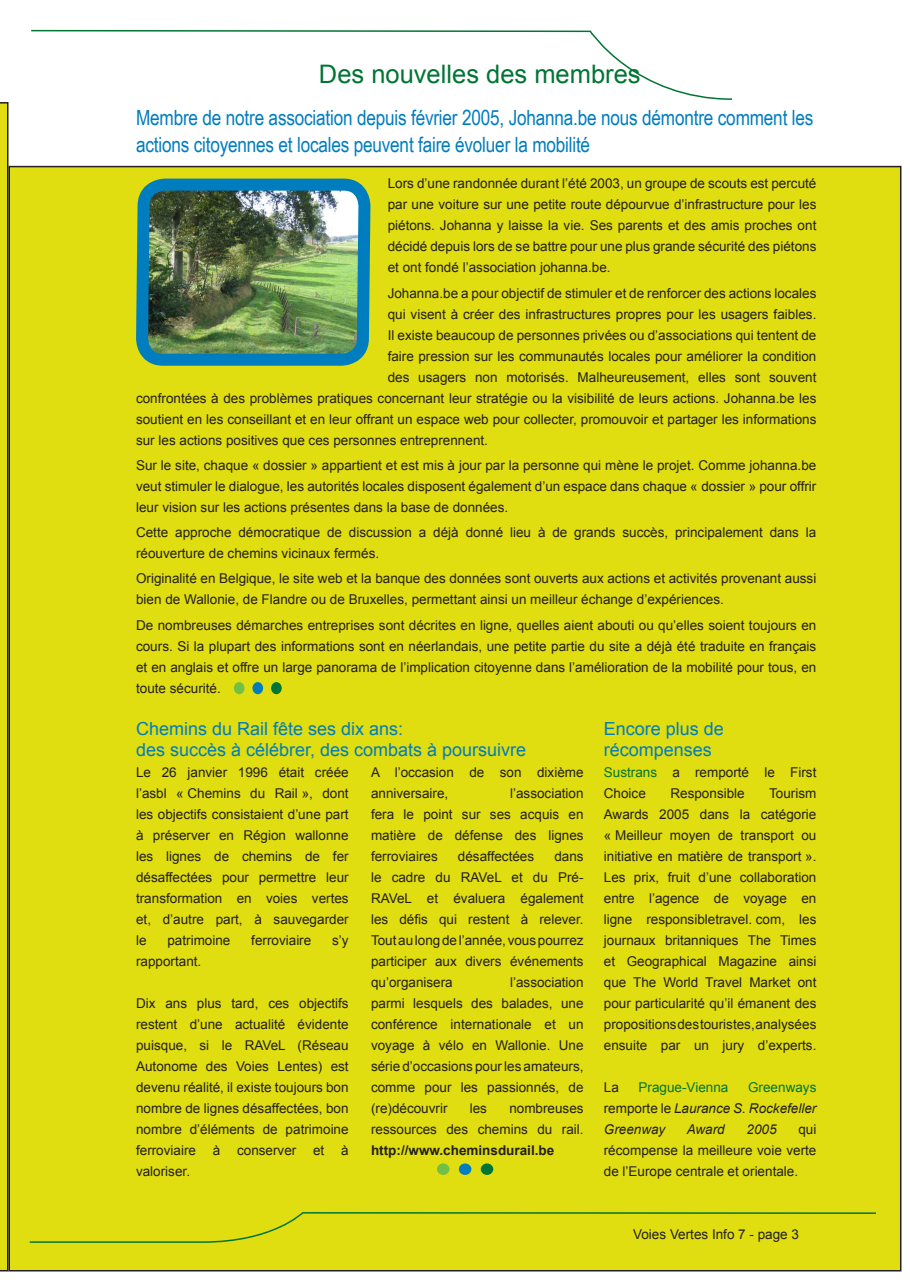
<style>
.page{position:relative;width:910px;height:1280px;background:#fff}
.page>*{position:absolute;margin:0;border:0;box-sizing:border-box;transform-origin:0 0}
.t1{font:25.5px "Arial";color:#007534}
.t2{font:21px/27px "Arial Narrow";letter-spacing:-.01em;color:#007dbe}
.t3{font:18px/21px "Arial";color:#007dbe}
.t4{font:13.5px/21px "Arial";color:#231f20;text-align:justify}
.t5{font:italic 13.5px/21px "Arial";color:#231f20;text-align:justify}
.t6{font:700 13.5px "Arial";color:#231f20}
.t7{font:13.5px "Arial";color:#007534}
.s1{color:#007534}
.s2{font-style:normal;color:#007534}
.s3{font-style:normal}
</style>
<div class="page">
<svg style="left:0;top:102px;width:9px;height:1169px;background:#bbb81a"></svg>
<div style="left:9px;top:167px;width:892px;height:1104px;background:#e0dd10"></div>
<svg style="left:31px;top:29px;width:702px;height:71px"></svg>
<svg style="left:29px;top:1212px;width:847px;height:31px"></svg>
<div style="left:234px;top:682px;width:10px;height:12px;background:#71bf44;border-radius:50%"></div>
<div style="left:252px;top:682px;width:11px;height:12px;background:#007dbe;border-radius:50%"></div>
<div style="left:271px;top:682px;width:11px;height:12px;background:#007534;border-radius:50%"></div>
<img style="left:130px;top:29px;width:246px;height:331px">
<div style="left:437px;top:1163px;width:12px;height:12px;background:#71bf44;border-radius:50%"></div>
<div style="left:459px;top:1163px;width:12px;height:12px;background:#007dbe;border-radius:50%"></div>
<div style="left:481px;top:1163px;width:12px;height:12px;background:#007534;border-radius:50%"></div>
<h1 class="t1" style="left:319px;top:58px;width:323px">Des nouvelles des membres</h1>
<h2 class="t2" style="left:136px;top:103px;width:679px">Membre de notre association depuis février 2005, Johanna.be nous démontre comment les actions citoyennes et locales peuvent faire évoluer la mobilité</h2>
<p class="t4" style="left:388px;top:173px;width:430px">Lors d’une randonnée durant l’été 2003, un groupe de scouts est percuté par une voiture sur une petite route dépourvue d’infrastructure pour les piétons. Johanna y laisse la vie. Ses parents et des amis proches ont décidé depuis lors de se battre pour une plus grande sécurité des piétons et ont fondé l’association johanna.be.</p>
<p class="t4" style="left:388px;top:283px;width:430px">Johanna.be a pour objectif de stimuler et de renforcer des actions locales</p>
<p class="t4" style="left:388px;top:304px;width:430px">qui visent à créer des infrastructures propres pour les usagers faibles.</p>
<p class="t4" style="left:388px;top:325px;width:430px">Il existe beaucoup de personnes privées ou d’associations qui tentent de</p>
<p class="t4" style="left:388px;top:346px;width:430px">faire pression sur les communautés locales pour améliorer la condition</p>
<p class="t4" style="left:388px;top:367px;width:430px">des usagers non motorisés. Malheureusement, elles sont souvent</p>
<p class="t4" style="left:136px;top:388px;width:682px">confrontées à des problèmes pratiques concernant leur stratégie ou la visibilité de leurs actions. Johanna.be les</p>
<p class="t4" style="left:136px;top:409px;width:682px">soutient en les conseillant et en leur offrant un espace web pour collecter, promouvoir et partager les informations</p>
<p class="t4" style="left:136px;top:430px;width:353px">sur les actions positives que ces personnes entreprennent.</p>
<p class="t4" style="left:136px;top:455px;width:682px">Sur le site, chaque « dossier » appartient et est mis à jour par la personne qui mène le projet. Comme johanna.be veut stimuler le dialogue, les autorités locales disposent également d’un espace dans chaque « dossier » pour offrir leur vision sur les actions présentes dans la base de données.</p>
<p class="t4" style="left:136px;top:522px;width:682px">Cette approche démocratique de discussion a déjà donné lieu à de grands succès, principalement dans la réouverture de chemins vicinaux fermés.</p>
<p class="t4" style="left:136px;top:568px;width:682px">Originalité en Belgique, le site web et la banque des données sont ouverts aux actions et activités provenant aussi bien de Wallonie, de Flandre ou de Bruxelles, permettant ainsi un meilleur échange d’expériences.</p>
<p class="t4" style="left:136px;top:615px;width:682px">De nombreuses démarches entreprises sont décrites en ligne, quelles aient abouti ou qu’elles soient toujours en cours. Si la plupart des informations sont en néerlandais, une petite partie du site a déjà été traduite en français et en anglais et offre un large panorama de l’implication citoyenne dans l’amélioration de la mobilité pour tous, en toute sécurité.</p>
<h3 class="t3" style="left:136px;top:718px;width:392px">Chemins du Rail fête ses dix ans:<br>des succès à célébrer, des combats à poursuivre</h3>
<h3 class="t3" style="left:604px;top:718px;width:122px">Encore plus de récompenses</h3>
<p class="t4" style="left:604px;top:761px;width:214px"><span class="s1">Sustrans</span> a remporté le First<br>Choice</p>
<p class="t4" style="left:371px;top:761px;width:214px">A l’occasion de son dixième anniversaire,</p>
<p class="t4" style="left:136px;top:761px;width:214px">Le 26 janvier 1996 était créée l’asbl « Chemins du Rail », dont les objectifs consistaient d’une part à préserver en Région wallonne les lignes de chemins de fer désaffectées pour permettre leur transformation en voies vertes et, d’autre part, à sauvegarder le</p>
<p class="t4" style="left:371px;top:782px;width:214px;text-indent:139px">l’association fera le point sur ses acquis en matière de défense des lignes ferroviaires</p>
<p class="t4" style="left:604px;top:782px;width:214px;text-indent:165px">Tourism Awards 2005 dans la catégorie « Meilleur moyen de transport ou initiative en matière de transport ».<br>Les prix, fruit d’une collaboration entre l’agence de voyage en ligne responsibletravel. com, les journaux britanniques The Times et Geographical Magazine ainsi que The World Travel Market ont pour particularité qu’il émanent des propositions des touristes, analysées ensuite par un jury d’experts.</p>
<p class="t4" style="left:604px;top:1076px;width:17px">La</p>
<p class="t7" style="left:639px;top:1078px;width:91px">Prague-Vienna</p>
<p class="t4" style="left:670px;top:782px;width:76px">Responsible</p>
<p class="t4" style="left:458px;top:845px;width:78px">désaffectées</p>
<p class="t4" style="left:371px;top:845px;width:214px;text-indent:183px">dans le cadre du RAVeL et du Pré-RAVeL et évaluera également les défis qui restent à relever.<br>Tout au long de l’année, vous pourrez participer aux divers événements qu’organisera</p>
<p class="t4" style="left:167px;top:929px;width:65px">patrimoine</p>
<p class="t4" style="left:251px;top:929px;width:62px">ferroviaire</p>
<p class="t4" style="left:332px;top:929px;width:18px">s’y</p>
<p class="t4" style="left:136px;top:950px;width:67px">rapportant.</p>
<p class="t4" style="left:136px;top:992px;width:214px">Dix ans plus tard, ces objectifs restent d’une actualité évidente puisque, si le RAVeL (Réseau Autonome des Voies Lentes) est devenu réalité, il existe toujours bon nombre de lignes désaffectées, bon nombre d’éléments de patrimoine ferroviaire à conserver et à valoriser.</p>
<p class="t4" style="left:371px;top:971px;width:214px;text-indent:139px">l’association parmi lesquels des balades, une conférence internationale et un voyage à vélo en Wallonie. Une série d’occasions pour les amateurs, comme pour les passionnés, de (re)découvrir</p>
<p class="t5" style="left:604px;top:1076px;width:214px;text-indent:144px"><span class="s2">Greenways </span><span class="s3">remporte le</span> Laurance S. Rockefeller Greenway</p>
<p class="t4" style="left:371px;top:1097px;width:214px;text-align:right">nombreuses<br>ressources des chemins du rail.</p>
<p class="t6" style="left:371px;top:1141px;width:185px">http://www.cheminsdurail.be</p>
<p class="t4" style="left:470px;top:1097px;width:19px">les</p>
<p class="t5" style="left:687px;top:1118px;width:40px">Award</p>
<p class="t5" style="left:747px;top:1118px;width:32px">2005</p>
<p class="t4" style="left:604px;top:1118px;width:214px;text-indent:195px">qui récompense la meilleure voie verte de l’Europe centrale et orientale.</p>
<p class="t4" style="left:633px;top:1223px;width:167px">Voies Vertes Info 7 - page 3</p>
</div>
